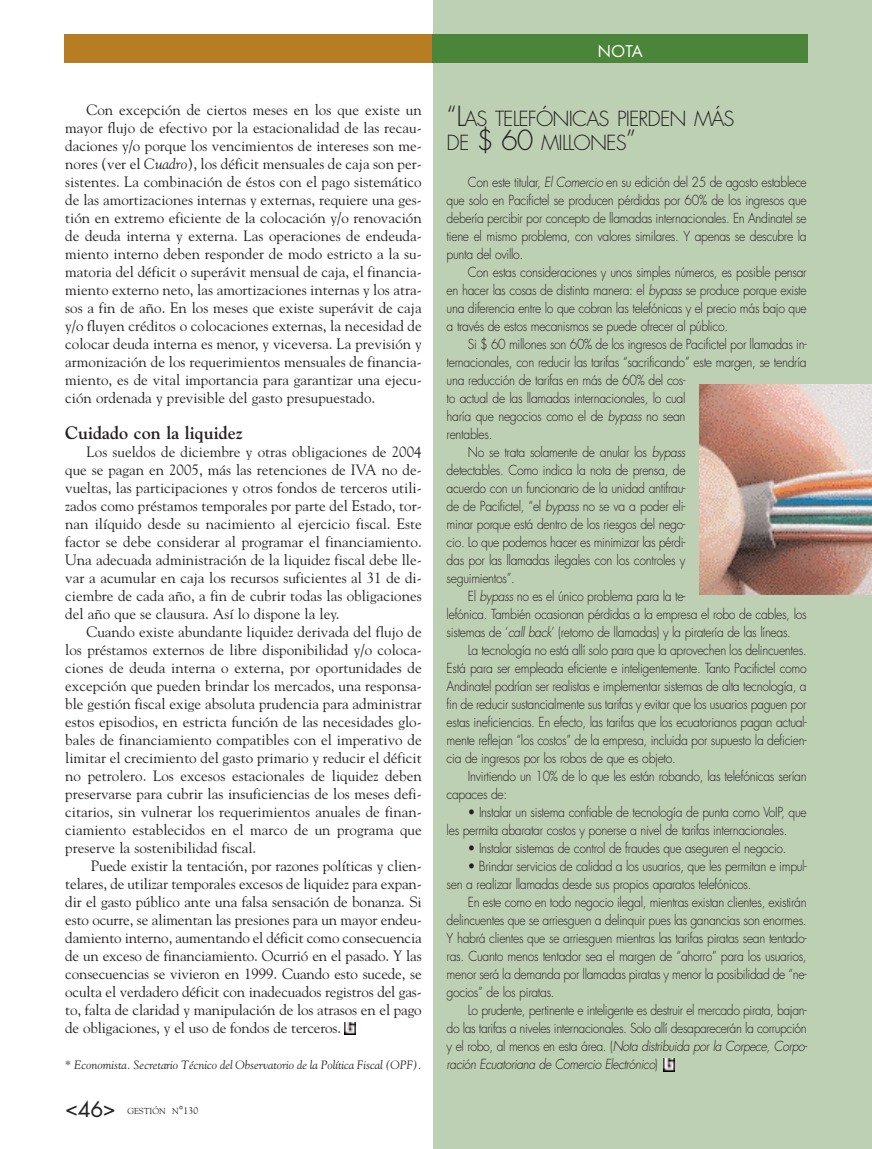
<style>
.page{position:relative;width:872px;height:1149px;background:#fff}
.page>*{position:absolute;margin:0;border:0;box-sizing:border-box;transform-origin:0 0}
.t1{font:21px "Futura";color:#231f20}
.t2{font:300 20.25px/24px "Futura";letter-spacing:-.04em;color:#231f20}
.t3{font:700 18px "Goudy";color:#231f20}
.t4{font:15.75px "Futura";color:#fff}
.t5{font:15px/18px "Goudy";color:#231f20;text-align:justify}
.t6{font:300 13.5px/18px "Futura";letter-spacing:-.025em;color:#231f20;text-align:justify;scale:.9 1}
.t7{font:italic 12px "Goudy";color:#231f20}
.t8{font:8.7px "Goudy";color:#231f20}
.s1{font-style:italic}
.s2{font-size:11.55px}
.s3{font-size:9.75px}
.s4{font-size:27px}
</style>
<div class="page">
<div style="left:432px;top:0;width:440px;height:1148px;background:#bed0b4"></div>
<div style="left:64px;top:34px;width:368px;height:29px;background:#b77d23"></div>
<div style="left:432px;top:34px;width:376px;height:29px;background:#4b853a"></div>
<svg style="left:345px;top:1022px;width:11px;height:12px"></svg>
<svg style="left:664px;top:1058px;width:10px;height:12px"></svg>
<img style="left:699px;top:384px;width:173px;height:210px">
<p class="t5" style="left:65px;top:100px;width:358px;text-indent:21px">Con excepción de ciertos meses en los que existe un mayor flujo de efectivo por la estacionalidad de las recau&shy;daciones y/o porque los vencimientos de intereses son me&shy;nores (ver el <span class="s1">Cuadro</span>), los déficit mensuales de caja son per&shy;sistentes. La combinación de éstos con el pago sistemático de las amortizaciones internas y externas, requiere una ges&shy;tión en extremo eficiente de la colocación y/o renovación de deuda interna y externa. Las operaciones de endeuda&shy;miento interno deben responder de modo estricto a la su&shy;matoria del déficit o superávit mensual de caja, el financia&shy;miento externo neto, las amortizaciones internas y los atra&shy;sos a fin de año. En los meses que existe superávit de caja y/o fluyen créditos o colocaciones externas, la necesidad de colocar deuda interna es menor, y viceversa. La previsión y armonización de los requerimientos mensuales de financia&shy;miento, es de vital importancia para garantizar una ejecu&shy;ción ordenada y previsible del gasto presupuestado.</p>
<h3 class="t3" style="left:65px;top:422px;width:179px">Cuidado con la liquidez</h3>
<p class="t5" style="left:65px;top:442px;width:358px;text-indent:21px">Los sueldos de diciembre y otras obligaciones de 2004 que se pagan en 2005, más las retenciones de IVA no de&shy;vueltas, las participaciones y otros fondos de terceros utili&shy;zados como préstamos temporales por parte del Estado, tor&shy;nan ilíquido desde su nacimiento al ejercicio fiscal. Este factor se debe considerar al programar el financiamiento.<br>Una adecuada administración de la liquidez fiscal debe lle&shy;var a acumular en caja los recursos suficientes al 31 de di&shy;ciembre de cada año, a fin de cubrir todas las obligaciones del año que se clausura. Así lo dispone la ley.</p>
<p class="t5" style="left:65px;top:622px;width:358px;text-indent:21px">Cuando existe abundante liquidez derivada del flujo de los préstamos externos de libre disponibilidad y/o coloca&shy;ciones de deuda interna o externa, por oportunidades de excepción que pueden brindar los mercados, una responsa&shy;ble gestión fiscal exige absoluta prudencia para administrar estos episodios, en estricta función de las necesidades glo&shy;bales de financiamiento compatibles con el imperativo de limitar el crecimiento del gasto primario y reducir el déficit no petrolero. Los excesos estacionales de liquidez deben preservarse para cubrir las insuficiencias de los meses defi&shy;citarios, sin vulnerar los requerimientos anuales de finan&shy;ciamiento establecidos en el marco de un programa que preserve la sostenibilidad fiscal.</p>
<p class="t5" style="left:65px;top:856px;width:358px;text-indent:26px">Puede existir la tentación, por razones políticas y clien&shy;telares, de utilizar temporales excesos de liquidez para expan&shy;dir el gasto público ante una falsa sensación de bonanza. Si esto ocurre, se alimentan las presiones para un mayor endeu&shy;damiento interno, aumentando el déficit como consecuencia de un exceso de financiamiento. Ocurrió en el pasado. Y las consecuencias se vivieron en 1999. Cuando esto sucede, se oculta el verdadero déficit con inadecuados registros del gas&shy;to, falta de claridad y manipulación de los atrasos en el pago de obligaciones, y el uso de fondos de terceros.</p>
<p class="t7" style="left:65px;top:1057px;width:358px">* Economista. Secretario Técnico del Observatorio de la Política Fiscal (OPF).</p>
<h1 class="t1" style="left:65px;top:1098px;width:52px">&lt;46&gt;</h1>
<p class="t8" style="left:127px;top:1104px;width:72px">GESTIÓN N<span class="s2">°</span><span class="s3">130</span></p>
<p class="t4" style="left:598px;top:44px;width:47px">NOTA</p>
<h2 class="t2" style="left:446px;top:108px;width:289px"><span class="s4">“L</span>AS TELEFÓNICAS PIERDEN MÁS<br>DE <span class="s4">$ 60</span> MILLONES<span class="s4">”</span></h2>
<p class="t6" style="left:446px;top:174px;width:401px;text-indent:21px">Con este titular, <span class="s1">El Comercio</span> en su edición del 25 de agosto establece que solo en Pacifictel se producen pérdidas por 60% de los ingresos que debería percibir por concepto de llamadas internacionales. En Andinatel se tiene el mismo problema, con valores similares. Y apenas se descubre la punta del ovillo.</p>
<p class="t6" style="left:446px;top:264px;width:401px;text-indent:21px">Con estas consideraciones y unos simples números, es posible pensar en hacer las cosas de distinta manera: el <span class="s1">bypass</span> se produce porque existe una diferencia entre lo que cobran las telefónicas y el precio más bajo que a través de estos mecanismos se puede ofrecer al público.</p>
<p class="t6" style="left:468px;top:336px;width:378px">Si $ 60 millones son 60% de los ingresos de Pacifictel por llamadas in-</p>
<p class="t6" style="left:446px;top:354px;width:401px">ternacionales, con reducir las tarifas “sacrificando” este margen, se tendría</p>
<p class="t6" style="left:446px;top:372px;width:267px">una reducción de tarifas en más de 60% del cos-</p>
<p class="t6" style="left:446px;top:390px;width:267px">to actual de las llamadas internacionales, lo cual</p>
<p class="t6" style="left:446px;top:408px;width:267px">haría que negocios como el de <span class="s1">bypass</span> no sean</p>
<p class="t6" style="left:446px;top:426px;width:52px">rentables.</p>
<p class="t6" style="left:468px;top:444px;width:243px">No se trata solamente de anular los <span class="s1">bypass</span></p>
<p class="t6" style="left:446px;top:462px;width:267px">detectables. Como indica la nota de prensa, de</p>
<p class="t6" style="left:446px;top:480px;width:267px">acuerdo con un funcionario de la unidad antifrau-</p>
<p class="t6" style="left:446px;top:498px;width:267px">de de Pacifictel, “el <span class="s1">bypass</span> no se va a poder eli-</p>
<p class="t6" style="left:446px;top:516px;width:267px">minar porque está dentro de los riesgos del nego-</p>
<p class="t6" style="left:446px;top:534px;width:267px">cio. Lo que podemos hacer es minimizar las pérdi-</p>
<p class="t6" style="left:446px;top:552px;width:267px">das por las llamadas ilegales con los controles y</p>
<p class="t6" style="left:446px;top:570px;width:77px">seguimientos”.</p>
<p class="t6" style="left:468px;top:588px;width:243px">El <span class="s1">bypass</span> no es el único problema para la te-</p>
<p class="t6" style="left:446px;top:606px;width:401px">lefónica. También ocasionan pérdidas a la empresa el robo de cables, los</p>
<p class="t6" style="left:446px;top:624px;width:384px">sistemas de ‘<span class="s1">call back</span>’ (retorno de llamadas) y la piratería de las líneas.</p>
<p class="t6" style="left:468px;top:642px;width:378px">La tecnología no está allí solo para que la aprovechen los delincuentes.</p>
<p class="t6" style="left:446px;top:660px;width:401px">Está para ser empleada eficiente e inteligentemente. Tanto Pacifictel como</p>
<p class="t6" style="left:446px;top:678px;width:401px">Andinatel podrían ser realistas e implementar sistemas de alta tecnología, a</p>
<p class="t6" style="left:446px;top:696px;width:401px">fin de reducir sustancialmente sus tarifas y evitar que los usuarios paguen por</p>
<p class="t6" style="left:446px;top:714px;width:401px">estas ineficiencias. En efecto, las tarifas que los ecuatorianos pagan actual-</p>
<p class="t6" style="left:446px;top:732px;width:401px">mente reflejan “los costos” de la empresa, incluida por supuesto la deficien-</p>
<p class="t6" style="left:446px;top:750px;width:256px">cia de ingresos por los robos de que es objeto.</p>
<p class="t6" style="left:468px;top:768px;width:378px">Invirtiendo un 10% de lo que les están robando, las telefónicas serían</p>
<p class="t6" style="left:446px;top:786px;width:69px">capaces de:</p>
<p class="t6" style="left:446px;top:804px;width:401px;text-indent:21px">• Instalar un sistema confiable de tecnología de punta como VoIP, que les permita abaratar costos y ponerse a nivel de tarifas internacionales.</p>
<p class="t6" style="left:468px;top:840px;width:356px">• Instalar sistemas de control de fraudes que aseguren el negocio.</p>
<p class="t6" style="left:446px;top:858px;width:401px;text-indent:21px">• Brindar servicios de calidad a los usuarios, que les permitan e impul&shy;sen a realizar llamadas desde sus propios aparatos telefónicos.</p>
<p class="t6" style="left:446px;top:894px;width:401px;text-indent:21px">En este como en todo negocio ilegal, mientras existan clientes, existirán delincuentes que se arriesguen a delinquir pues las ganancias son enormes.<br>Y habrá clientes que se arriesguen mientras las tarifas piratas sean tentado&shy;ras. Cuanto menos tentador sea el margen de “ahorro” para los usuarios, menor será la demanda por llamadas piratas y menor la posibilidad de “ne&shy;gocios” de los piratas.</p>
<p class="t6" style="left:446px;top:1002px;width:402px;text-indent:21px">Lo prudente, pertinente e inteligente es destruir el mercado pirata, bajan&shy;do las tarifas a niveles internacionales. Solo allí desaparecerán la corrupción y el robo, al menos en esta área. (<span class="s1">Nota distribuida por la Corpece, Corpo&shy;ración Ecuatoriana de Comercio Electrónico</span>)</p>
</div>
